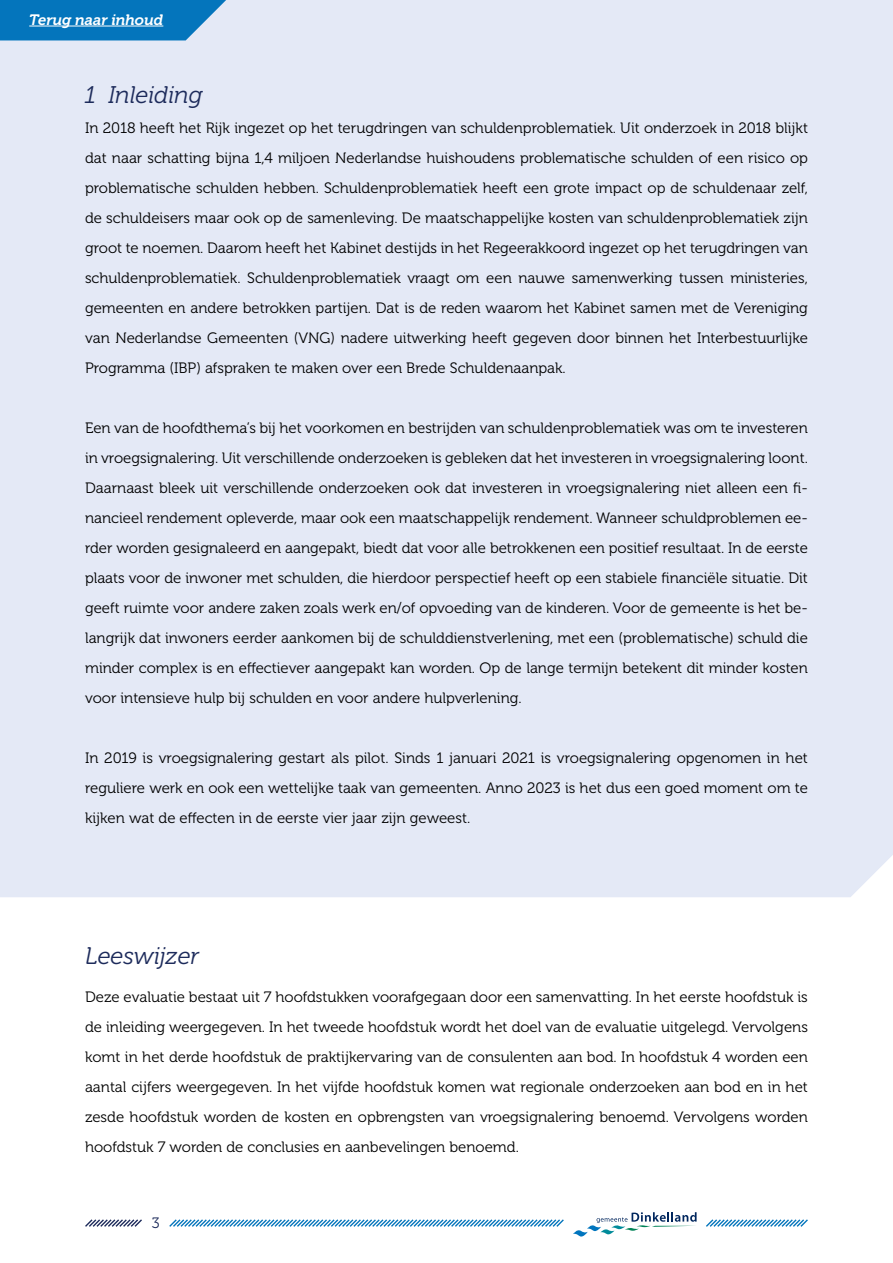
<style>
.page{position:relative;width:893px;height:1263px;background:#fff}
.page>*{position:absolute;margin:0;border:0;box-sizing:border-box;transform-origin:0 0}
.t1{font:italic 24px "Museo 300";color:#1d2b5b}
.t2{font:15px/30px "Museo 300";color:#000;text-align:justify}
.t3{font:italic 15px "Museo 700";color:#fff}
.t4{font:15px "Museo 300";color:#1d2b5b}
</style>
<div class="page">
<div style="left:0;top:0;width:893px;height:897px;background:#e4e9f6"></div>
<svg style="left:169px;top:1219px;width:395px;height:8px"></svg>
<svg style="left:85px;top:1219px;width:57px;height:8px"></svg>
<svg style="left:706px;top:1219px;width:102px;height:8px"></svg>
<svg style="left:0;top:0;width:226px;height:40px;background:#1980c1"></svg>
<hr style="left:29px;top:26px;width:134px;height:1px;background:#fff">
<svg style="left:573px;top:1212px;width:124px;height:24px"></svg>
<p class="t3" style="left:29px;top:11px;width:136px">Terug naar inhoud</p>
<h1 class="t1" style="left:85px;top:82px;width:119px">1 Inleiding</h1>
<p class="t2" style="left:85px;top:113px;width:724px">In 2018 heeft het Rijk ingezet op het terugdringen van schuldenproblematiek. Uit onderzoek in 2018 blijkt dat naar schatting bijna 1,4 miljoen Nederlandse huishoudens problematische schulden of een risico op problematische schulden hebben. Schuldenproblematiek heeft een grote impact op de schuldenaar zelf, de schuldeisers maar ook op de samenleving. De maatschappelijke kosten van schuldenproblematiek zijn groot te noemen. Daarom heeft het Kabinet destijds in het Regeerakkoord ingezet op het terugdringen van schuldenproblematiek. Schuldenproblematiek vraagt om een nauwe samenwerking tussen ministeries, gemeenten en andere betrokken partijen. Dat is de reden waarom het Kabinet samen met de Vereniging van Nederlandse Gemeenten (VNG) nadere uitwerking heeft gegeven door binnen het Interbestuurlijke Programma (IBP) afspraken te maken over een Brede Schuldenaanpak.</p>
<p class="t2" style="left:85px;top:413px;width:724px">Een van de hoofdthema’s bij het voorkomen en bestrijden van schuldenproblematiek was om te investeren in vroegsignalering. Uit verschillende onderzoeken is gebleken dat het investeren in vroegsignalering loont.<br>Daarnaast bleek uit verschillende onderzoeken ook dat investeren in vroegsignalering niet alleen een fi&shy;nancieel rendement opleverde, maar ook een maatschappelijk rendement. Wanneer schuldproblemen ee&shy;rder worden gesignaleerd en aangepakt, biedt dat voor alle betrokkenen een positief resultaat. In de eerste plaats voor de inwoner met schulden, die hierdoor perspectief heeft op een stabiele financiële situatie. Dit geeft ruimte voor andere zaken zoals werk en/of opvoeding van de kinderen. Voor de gemeente is het be&shy;langrijk dat inwoners eerder aankomen bij de schulddienstverlening, met een (problematische) schuld die minder complex is en effectiever aangepakt kan worden. Op de lange termijn betekent dit minder kosten voor intensieve hulp bij schulden en voor andere hulpverlening.</p>
<p class="t2" style="left:85px;top:743px;width:724px">In 2019 is vroegsignalering gestart als pilot. Sinds 1 januari 2021 is vroegsignalering opgenomen in het reguliere werk en ook een wettelijke taak van gemeenten. Anno 2023 is het dus een goed moment om te kijken wat de effecten in de eerste vier jaar zijn geweest.</p>
<h1 class="t1" style="left:85px;top:943px;width:115px">Leeswijzer</h1>
<p class="t2" style="left:85px;top:982px;width:724px">Deze evaluatie bestaat uit 7 hoofdstukken voorafgegaan door een samenvatting. In het eerste hoofdstuk is de inleiding weergegeven. In het tweede hoofdstuk wordt het doel van de evaluatie uitgelegd. Vervolgens komt in het derde hoofdstuk de praktijkervaring van de consulenten aan bod. In hoofdstuk 4 worden een aantal cijfers weergegeven. In het vijfde hoofdstuk komen wat regionale onderzoeken aan bod en in het zesde hoofdstuk worden de kosten en opbrengsten van vroegsignalering benoemd. Vervolgens worden hoofdstuk 7 worden de conclusies en aanbevelingen benoemd.</p>
<p class="t4" style="left:152px;top:1215px;width:9px">3</p>
</div>
